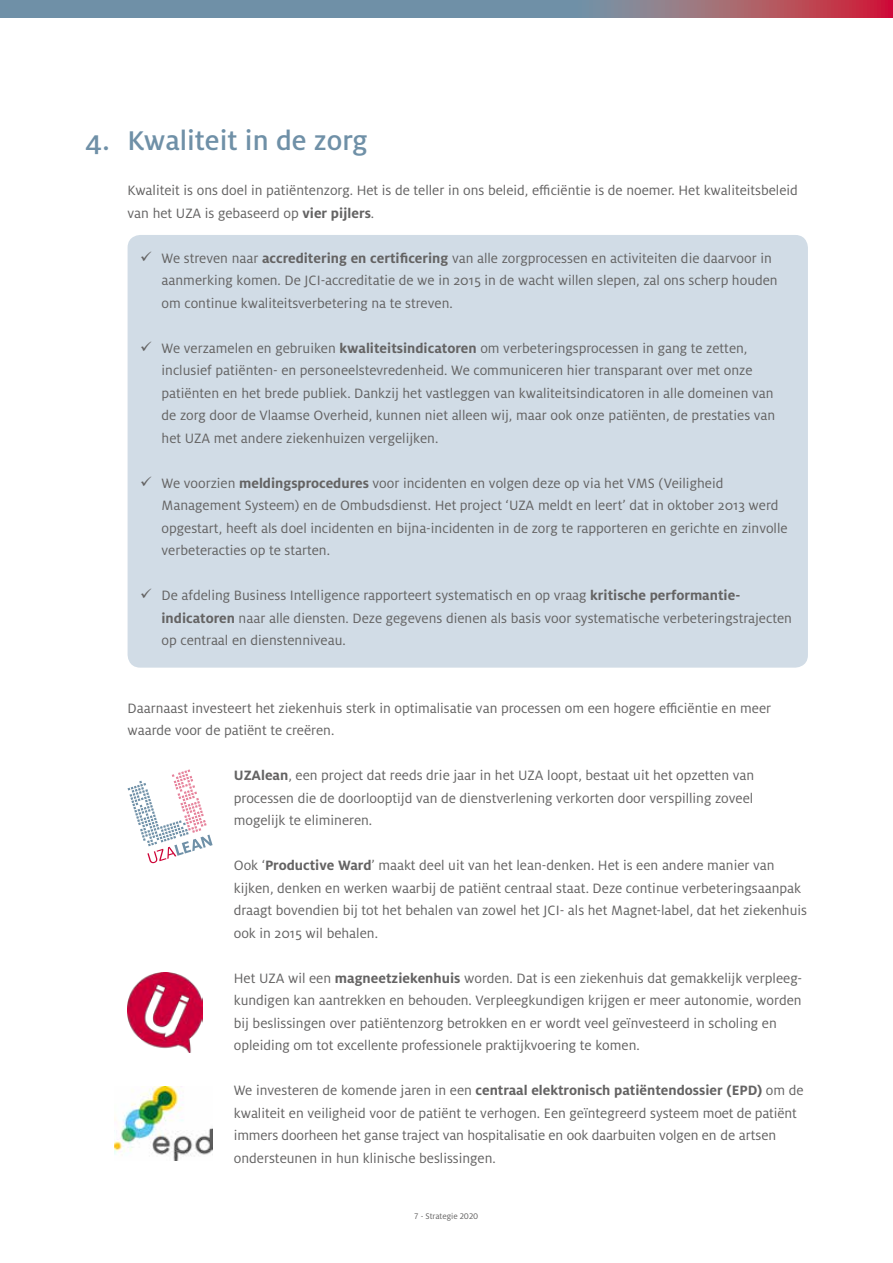
<style>
.page{position:relative;width:893px;height:1263px;background:#fff}
.page>*{position:absolute;margin:0;border:0;box-sizing:border-box;transform-origin:0 0}
.t1{font:500 30px "Milo OT";color:#6f90a7}
.t2{font:15px/22.5px "Milo OT";color:#646363}
.t3{font:9px "Milo OT";color:#646363}
.s1{font-weight:700}
</style>
<div class="page">
<svg style="left:0;top:0;width:893px;height:17px;background:#827f93"></svg>
<div style="left:128px;top:235px;width:680px;height:433px;background:#d1dce6;border-radius:13px"></div>
<svg style="left:128px;top:769px;width:85px;height:95px"></svg>
<img style="left:115px;top:1087px;width:97px;height:73px">
<img style="left:128px;top:972px;width:74px;height:81px">
<h1 class="t1" style="left:85px;top:124px;width:284px">4. Kwaliteit in de zorg</h1>
<p class="t2" style="left:128px;top:179px;width:672px">Kwaliteit is ons doel in patiëntenzorg. Het is de teller in ons beleid, efficiëntie is de noemer. Het kwaliteitsbeleid van het UZA is gebaseerd op <span class="s1">vier pijlers</span>.</p>
<p class="t2" style="left:162px;top:247px;width:618px">We streven naar <span class="s1">accreditering en certificering</span> van alle zorgprocessen en activiteiten die daarvoor in aanmerking komen. De JCI-accreditatie de we in 2015 in de wacht willen slepen, zal ons scherp houden om continue kwaliteitsverbetering na te streven.</p>
<p class="t2" style="left:162px;top:337px;width:615px">We verzamelen en gebruiken <span class="s1">kwaliteitsindicatoren</span> om verbeteringsprocessen in gang te zetten, inclusief patiënten- en personeelstevredenheid. We communiceren hier transparant over met onze patiënten en het brede publiek. Dankzij het vastleggen van kwaliteitsindicatoren in alle domeinen van de zorg door de Vlaamse Overheid, kunnen niet alleen wij, maar ook onze patiënten, de prestaties van het UZA met andere ziekenhuizen vergelijken.</p>
<p class="t2" style="left:162px;top:472px;width:628px">We voorzien <span class="s1">meldingsprocedures</span> voor incidenten en volgen deze op via het VMS (Veiligheid Management Systeem) en de Ombudsdienst. Het project ‘UZA meldt en leert’ dat in oktober 2013 werd opgestart, heeft als doel incidenten en bijna-incidenten in de zorg te rapporteren en gerichte en zinvolle verbeteracties op te starten.</p>
<p class="t2" style="left:162px;top:584px;width:632px">De afdeling Business Intelligence rapporteert systematisch en op vraag <span class="s1">kritische performantie&shy;indicatoren</span> naar alle diensten. Deze gegevens dienen als basis voor systematische verbeteringstrajecten op centraal en dienstenniveau.</p>
<p class="t2" style="left:127px;top:697px;width:645px">Daarnaast investeert het ziekenhuis sterk in optimalisatie van processen om een hogere efficiëntie en meer waarde voor de patiënt te creëren.</p>
<p class="t2" style="left:234px;top:764px;width:522px;text-align:justify"><span class="s1">UZAlean</span>, een project dat reeds drie jaar in het UZA loopt, bestaat uit het opzetten van processen die de doorlooptijd van de dienstverlening verkorten door verspilling zoveel mogelijk te elimineren.</p>
<p class="t2" style="left:234px;top:854px;width:575px">Ook ‘<span class="s1">Productive Ward</span>’ maakt deel uit van het lean-denken. Het is een andere manier van kijken, denken en werken waarbij de patiënt centraal staat. Deze continue verbeteringsaanpak draagt bovendien bij tot het behalen van zowel het JCI- als het Magnet-label, dat het ziekenhuis ook in 2015 wil behalen.</p>
<p class="t2" style="left:234px;top:967px;width:570px">Het UZA wil een <span class="s1">magneetziekenhuis</span> worden. Dat is een ziekenhuis dat gemakkelijk verpleeg&shy;kundigen kan aantrekken en behouden. Verpleegkundigen krijgen er meer autonomie, worden bij beslissingen over patiëntenzorg betrokken en er wordt veel geïnvesteerd in scholing en opleiding om tot excellente professionele praktijkvoering te komen.</p>
<p class="t2" style="left:234px;top:1079px;width:571px">We investeren de komende jaren in een <span class="s1">centraal elektronisch patiëntendossier (EPD)</span> om de kwaliteit en veiligheid voor de patiënt te verhogen. Een geïntegreerd systeem moet de patiënt immers doorheen het ganse traject van hospitalisatie en ook daarbuiten volgen en de artsen ondersteunen in hun klinische beslissingen.</p>
<p class="t3" style="left:415px;top:1211px;width:65px">7 - Strategie 2020</p>
</div>
